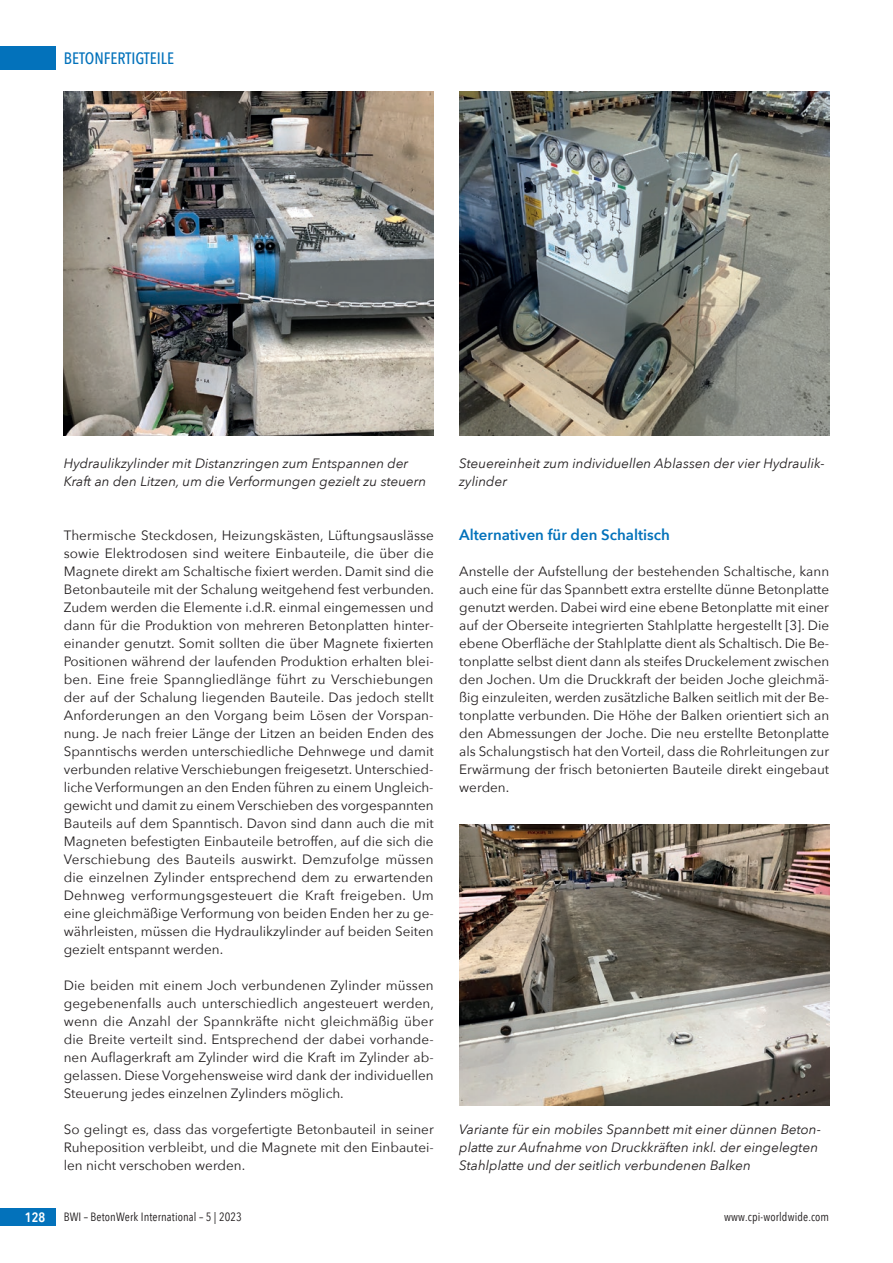
<style>
.page{position:relative;width:893px;height:1263px;background:#fff}
.page>*{position:absolute;margin:0;border:0;box-sizing:border-box;transform-origin:0 0}
.t1{font:500 16.5px "Avenir Next Condensed";color:#0372bb}
.t2{font:600 15px "Avenir Next";color:#0372bb}
.t3{font:13.5px/18px "Avenir Next";color:#231f20;text-align:justify}
.t4{font:italic 13.5px/18px "Avenir Next";color:#231f20}
.t5{font:600 13.5px "Avenir Next Condensed";color:#fff}
.t6{font:12px "Avenir Next Condensed";letter-spacing:.01em;color:#231f20}
</style>
<div class="page">
<div style="left:0;top:47px;width:55px;height:23px;background:#0372bb"></div>
<div style="left:0;top:1208px;width:55px;height:18px;background:#0372bb"></div>
<img style="left:64px;top:91px;width:370px;height:345px">
<img style="left:459px;top:91px;width:370px;height:345px">
<img style="left:459px;top:825px;width:370px;height:280px">
<p class="t1" style="left:64px;top:49px;width:112px">BETONFERTIGTEILE</p>
<p class="t4" style="left:64px;top:454px;width:364px">Hydraulikzylinder mit Distanzringen zum Entspannen der<br>Kraft an den Litzen, um die Verformungen gezielt zu steuern</p>
<p class="t4" style="left:459px;top:454px;width:367px">Steuereinheit zum individuellen Ablassen der vier Hydraulik&shy;zylinder</p>
<p class="t3" style="left:64px;top:526px;width:372px">Thermische Steckdosen, Heizungskästen, Lüftungsauslässe sowie Elektrodosen sind weitere Einbauteile, die über die Magnete direkt am Schaltische fixiert werden. Damit sind die Betonbauteile mit der Schalung weitgehend fest verbunden.<br>Zudem werden die Elemente i.d.R. einmal eingemessen und dann für die Produktion von mehreren Betonplatten hinter&shy;einander genutzt. Somit sollten die über Magnete fixierten Positionen während der laufenden Produktion erhalten blei&shy;ben. Eine freie Spanngliedlänge führt zu Verschiebungen der auf der Schalung liegenden Bauteile. Das jedoch stellt Anforderungen an den Vorgang beim Lösen der Vorspan&shy;nung. Je nach freier Länge der Litzen an beiden Enden des Spanntischs werden unterschiedliche Dehnwege und damit verbunden relative Verschiebungen freigesetzt. Unterschied&shy;liche Verformungen an den Enden führen zu einem Ungleich&shy;gewicht und damit zu einem Verschieben des vorgespannten Bauteils auf dem Spanntisch. Davon sind dann auch die mit Magneten befestigten Einbauteile betroffen, auf die sich die Verschiebung des Bauteils auswirkt. Demzufolge müssen die einzelnen Zylinder entsprechend dem zu erwartenden Dehnweg verformungsgesteuert die Kraft freigeben. Um eine gleichmäßige Verformung von beiden Enden her zu ge&shy;währleisten, müssen die Hydraulikzylinder auf beiden Seiten gezielt entspannt werden.</p>
<p class="t3" style="left:64px;top:976px;width:372px">Die beiden mit einem Joch verbundenen Zylinder müssen gegebenenfalls auch unterschiedlich angesteuert werden, wenn die Anzahl der Spannkräfte nicht gleichmäßig über die Breite verteilt sind. Entsprechend der dabei vorhande&shy;nen Auflagerkraft am Zylinder wird die Kraft im Zylinder ab&shy;gelassen. Diese Vorgehensweise wird dank der individuellen Steuerung jedes einzelnen Zylinders möglich.</p>
<p class="t3" style="left:64px;top:1120px;width:372px">So gelingt es, dass das vorgefertigte Betonbauteil in seiner Ruheposition verbleibt, und die Magnete mit den Einbautei&shy;len nicht verschoben werden.</p>
<p class="t2" style="left:459px;top:522px;width:212px">Alternativen für den Schaltisch</p>
<p class="t3" style="left:459px;top:562px;width:372px">Anstelle der Aufstellung der bestehenden Schaltische, kann auch eine für das Spannbett extra erstellte dünne Betonplatte genutzt werden. Dabei wird eine ebene Betonplatte mit einer auf der Oberseite integrierten Stahlplatte hergestellt [3]. Die ebene Oberfläche der Stahlplatte dient als Schaltisch. Die Be&shy;tonplatte selbst dient dann als steifes Druckelement zwischen den Jochen. Um die Druckkraft der beiden Joche gleichmä&shy;ßig einzuleiten, werden zusätzliche Balken seitlich mit der Be&shy;tonplatte verbunden. Die Höhe der Balken orientiert sich an den Abmessungen der Joche. Die neu erstellte Betonplatte als Schalungstisch hat den Vorteil, dass die Rohrleitungen zur Erwärmung der frisch betonierten Bauteile direkt eingebaut werden.</p>
<p class="t4" style="left:459px;top:1120px;width:363px">Variante für ein mobiles Spannbett mit einer dünnen Beton&shy;platte zur Aufnahme von Druckkräften inkl. der eingelegten<br>Stahlplatte und der seitlich verbundenen Balken</p>
<p class="t5" style="left:25px;top:1206px;width:22px">128</p>
<p class="t6" style="left:64px;top:1207px;width:180px">BWI – BetonWerk International – 5 | 2023</p>
<p class="t6" style="left:724px;top:1207px;width:107px">www.cpi-worldwide.com</p>
</div>
